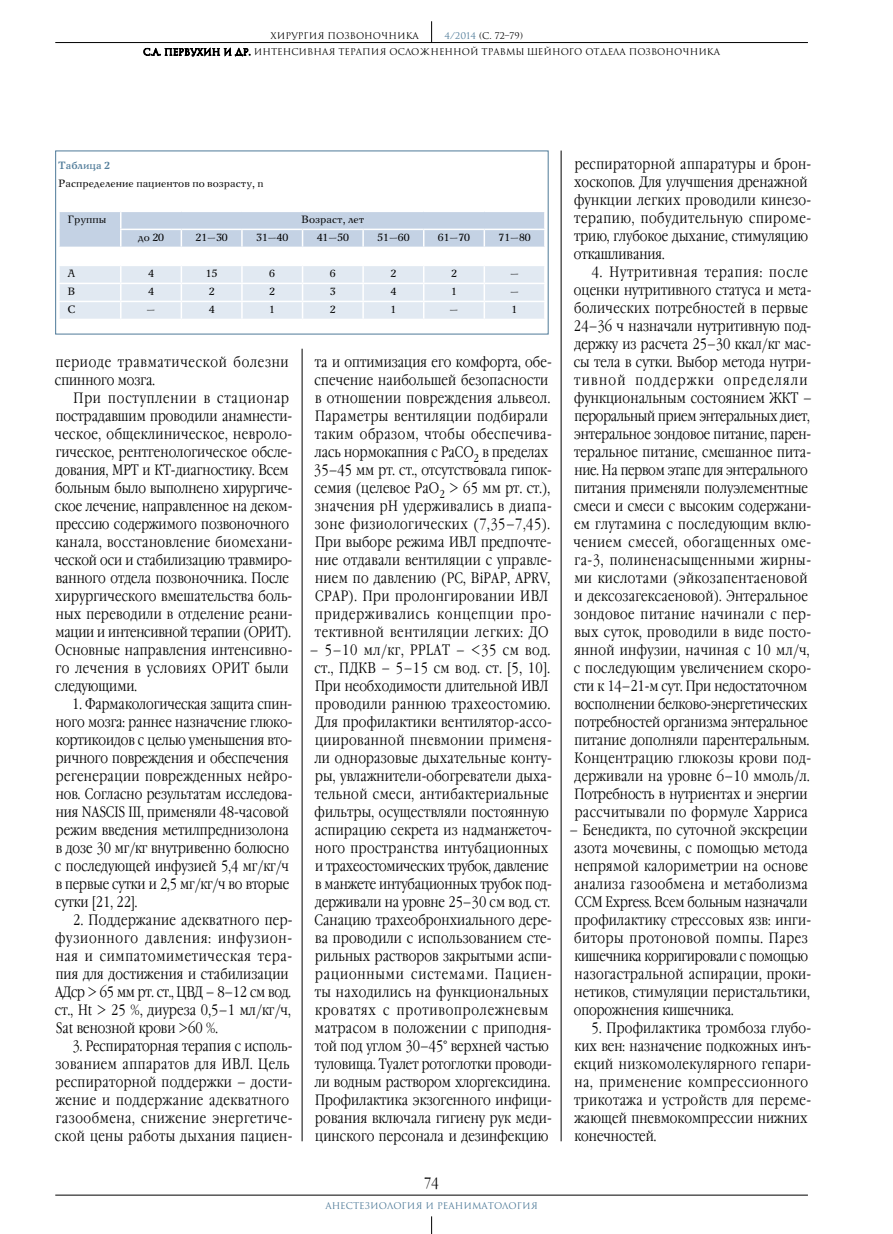
<style>
.page{position:relative;width:893px;height:1234px;background:#fff}
.page>*{position:absolute;margin:0;border:0;box-sizing:border-box;transform-origin:0 0}
.t1{font:300 15px/18px "Garamond Narrow C";letter-spacing:.01em;color:#000}
.t2{font:300 15px/18px "Garamond Narrow C";letter-spacing:.03em;color:#000}
.t3{font:300 15px/18px "Garamond Narrow C";letter-spacing:.05em;color:#000}
.t4{font:10.5px "New Journal C";color:#000}
.t5{font:700 10.5px "New Journal C";color:#4e7a98}
.t6{font:9px/15.9px "Romul";color:#000}
.t7{font:9px "Romul";color:#4e7a98}
.s1{color:#4e7a98}
</style>
<div class="page">
<hr style="left:55px;top:1194px;width:753px;height:1px;background:#000">
<svg style="left:431px;top:1216px;width:1px;height:17px"></svg>
<hr style="left:55px;top:42px;width:753px;height:1px;background:#000">
<svg style="left:431px;top:21px;width:1px;height:21px"></svg>
<svg style="left:143px;top:48px;width:107px;height:9px"></svg>
<hr style="left:302px;top:348px;width:1px;height:792px;background:#000">
<hr style="left:561px;top:150px;width:1px;height:990px;background:#000">
<svg style="left:55px;top:150px;width:494px;height:185px"></svg>
<p class="t6" style="left:444px;top:28px;width:80px"><span class="s1">4/2014</span> (С. 72–79)</p>
<p class="t6" style="left:143px;top:28px;width:578px;text-indent:127px">ХИРУРГИЯ ПОЗВОНОЧНИКА<br>С.А. Первухин и др. Интенсивная терапия осложненной травмы шейного отдела позвоночника</p>
<p class="t5" style="left:58px;top:158px;width:53px">Таблица 2</p>
<p class="t4" style="left:58px;top:177px;width:207px">Распределение пациентов по возрасту, n</p>
<p class="t4" style="left:67px;top:213px;width:41px">Группы</p>
<p class="t4" style="left:301px;top:213px;width:65px">Возраст, лет</p>
<p class="t4" style="left:138px;top:231px;width:28px">до 20</p>
<p class="t4" style="left:196px;top:231px;width:34px">21–30</p>
<p class="t4" style="left:256px;top:231px;width:34px">31–40</p>
<p class="t4" style="left:317px;top:231px;width:34px">41–50</p>
<p class="t4" style="left:377px;top:231px;width:34px">51–60</p>
<p class="t4" style="left:438px;top:231px;width:34px">61–70</p>
<p class="t4" style="left:498px;top:231px;width:34px">71–80</p>
<p class="t4" style="left:67px;top:267px;width:9px">A</p>
<p class="t4" style="left:148px;top:267px;width:7px">4</p>
<p class="t4" style="left:206px;top:267px;width:13px">15</p>
<p class="t4" style="left:269px;top:267px;width:7px">6</p>
<p class="t4" style="left:330px;top:267px;width:7px">6</p>
<p class="t4" style="left:390px;top:267px;width:7px">2</p>
<p class="t4" style="left:451px;top:267px;width:7px">2</p>
<p class="t4" style="left:510px;top:267px;width:10px">–</p>
<p class="t4" style="left:67px;top:285px;width:9px">B</p>
<p class="t4" style="left:148px;top:285px;width:7px">4</p>
<p class="t4" style="left:209px;top:285px;width:7px">2</p>
<p class="t4" style="left:269px;top:285px;width:7px">2</p>
<p class="t4" style="left:330px;top:285px;width:7px">3</p>
<p class="t4" style="left:390px;top:285px;width:7px">4</p>
<p class="t4" style="left:451px;top:285px;width:7px">1</p>
<p class="t4" style="left:510px;top:285px;width:10px">–</p>
<p class="t4" style="left:67px;top:303px;width:10px">C</p>
<p class="t4" style="left:147px;top:303px;width:10px">–</p>
<p class="t4" style="left:209px;top:303px;width:7px">4</p>
<p class="t4" style="left:269px;top:303px;width:7px">1</p>
<p class="t4" style="left:330px;top:303px;width:7px">2</p>
<p class="t4" style="left:390px;top:303px;width:7px">1</p>
<p class="t4" style="left:450px;top:303px;width:10px">–</p>
<p class="t4" style="left:512px;top:303px;width:7px">1</p>
<p class="t3" style="left:55px;top:353px;width:235px">периоде травматической болезни спинного мозга.</p>
<p class="t1" style="left:54px;top:389px;width:240px;text-indent:19px">При поступлении в стационар пострадавшим проводили анамнести&shy;ческое, общеклиническое, невроло&shy;гическое, рентгенологическое обсле&shy;дования, МРТ и КТ-диагностику. Всем больным было выполнено хирургиче&shy;ское лечение, направленное на деком&shy;прессию содержимого позвоночного канала, восстановление биомехани&shy;ческой оси и стабилизацию травмиро&shy;ванного отдела позвоночника. После хирургического вмешательства боль&shy;ных переводили в отделение реани&shy;мации и интенсивной терапии (ОРИТ).<br>Основные направления интенсивно&shy;го лечения в условиях ОРИТ были следующими.</p>
<p class="t1" style="left:55px;top:695px;width:239px;text-indent:17px">1. Фармакологическая защита спин&shy;ного мозга: раннее назначение глюко&shy;кортикоидов с целью уменьшения вто&shy;ричного повреждения и обеспечения регенерации поврежденных нейро&shy;нов. Согласно результатам исследова&shy;ния NASCIS III, применяли 48-часовой режим введения метилпреднизолона в дозе 30 мг/кг внутривенно болюсно с последующей инфузией 5,4 мг/кг/ч в первые сутки и 2,5 мг/кг/ч во вторые сутки [21, 22].</p>
<p class="t1" style="left:55px;top:911px;width:239px;text-indent:18px">2. Поддержание адекватного пер&shy;фузионного давления: инфузион&shy;ная и симпатомиметическая тера&shy;пия для достижения и стабилизации<br>АДср &gt; 65 мм рт. ст., ЦВД – 8–12 см вод. ст., Ht &gt; 25 %, диуреза 0,5–1 мл/кг/ч,<br>Sat венозной крови &gt;60 %.</p>
<p class="t2" style="left:55px;top:1037px;width:239px;text-indent:18px">3. Респираторная терапия с исполь&shy;зованием аппаратов для ИВЛ. Цель респираторной поддержки – дости&shy;жение и поддержание адекватного газообмена, снижение энергетиче&shy;ской цены работы дыхания пациен-</p>
<p class="t1" style="left:314px;top:353px;width:240px">та и оптимизация его комфорта, обе&shy;спечение наибольшей безопасности в отношении повреждения альвеол.<br>Параметры вентиляции подбирали таким образом, чтобы обеспечива&shy;лась нормокапния с РаСО<sub>2</sub> в пределах 35–45 мм рт. ст., отсутствовала гипок&shy;семия (целевое РаО<sub>2</sub> &gt; 65 мм рт. ст.), значения рН удерживались в диапа&shy;зоне физиологических (7,35–7,45).<br>При выборе режима ИВЛ предпочте&shy;ние отдавали вентиляции с управле&shy;нием по давлению (PC, BiPAP, APRV, CPAP). При пролонгировании ИВЛ придерживались концепции про&shy;тективной вентиляции легких: ДО</p>
<p class="t1" style="left:310px;top:641px;width:244px">– 5–10 мл/кг, PPLAT – &lt;35 см вод. ст., ПДКВ – 5–15 см вод. ст. [5, 10].<br>При необходимости длительной ИВЛ проводили раннюю трахеостомию.<br>Для профилактики вентилятор-ассо&shy;циированной пневмонии применя&shy;ли одноразовые дыхательные конту&shy;ры, увлажнители-обогреватели дыха&shy;тельной смеси, антибактериальные фильтры, осуществляли постоянную аспирацию секрета из надманжеточ&shy;ного пространства интубационных и трахеостомических трубок, давление в манжете интубационных трубок под&shy;держивали на уровне 25–30 см вод. ст.<br>Санацию трахеобронхиального дере&shy;ва проводили с использованием сте&shy;рильных растворов закрытыми аспи&shy;рационными системами. Пациен&shy;ты находились на функциональных кроватях с противопролежневым матрасом в положении с приподня&shy;той под углом 30–45° верхней частью туловища. Туалет ротоглотки проводи&shy;ли водным раствором хлоргексидина.<br>Профилактика экзогенного инфици&shy;рования включала гигиену рук меди&shy;цинского персонала и дезинфекцию</p>
<p class="t1" style="left:424px;top:1173px;width:16px">74</p>
<p class="t7" style="left:325px;top:1200px;width:214px">Анестезиология и реаниматология</p>
<p class="t1" style="left:574px;top:155px;width:239px">респираторной аппаратуры и брон&shy;хоскопов. Для улучшения дренажной функции легких проводили кинезо&shy;терапию, побудительную спироме&shy;трию, глубокое дыхание, стимуляцию откашливания.</p>
<p class="t1" style="left:573px;top:263px;width:240px;text-indent:18px">4. Нутритивная терапия: после оценки нутритивного статуса и мета&shy;болических потребностей в первые 24–36 ч назначали нутритивную под&shy;держку из расчета 25–30 ккал/кг мас&shy;сы тела в сутки. Выбор метода нутри&shy;тивной поддержки определяли функциональным состоянием ЖКТ – пероральный прием энтеральных диет, энтеральное зондовое питание, парен&shy;теральное питание, смешанное пита&shy;ние. На первом этапе для энтерального питания применяли полуэлементные смеси и смеси с высоким содержани&shy;ем глутамина с последующим вклю&shy;чением смесей, обогащенных оме&shy;га-3, полиненасыщенными жирны&shy;ми кислотами (эйкозапентаеновой и дексозагексаеновой). Энтеральное зондовое питание начинали с пер&shy;вых суток, проводили в виде посто&shy;янной инфузии, начиная с 10 мл/ч, с последующим увеличением скоро&shy;сти к 14–21-м сут. При недостаточном восполнении белково-энергетических потребностей организма энтеральное питание дополняли парентеральным.<br>Концентрацию глюкозы крови под&shy;держивали на уровне 6–10 ммоль/л.<br>Потребность в нутриентах и энергии рассчитывали по формуле Харриса</p>
<p class="t1" style="left:569px;top:821px;width:243px">– Бенедикта, по суточной экскреции азота мочевины, с помощью метода непрямой калориметрии на основе анализа газообмена и метаболизма CCM Express. Всем больным назначали профилактику стрессовых язв: инги&shy;биторы протоновой помпы. Парез кишечника корригировали с помощью назогастральной аспирации, проки&shy;нетиков, стимуляции перистальтики, опорожнения кишечника.</p>
<p class="t1" style="left:574px;top:1019px;width:239px;text-indent:17px">5. Профилактика тромбоза глубо&shy;ких вен: назначение подкожных инъ&shy;екций низкомолекулярного гепари&shy;на, применение компрессионного трикотажа и устройств для переме&shy;жающей пневмокомпрессии нижних конечностей.</p>
</div>
